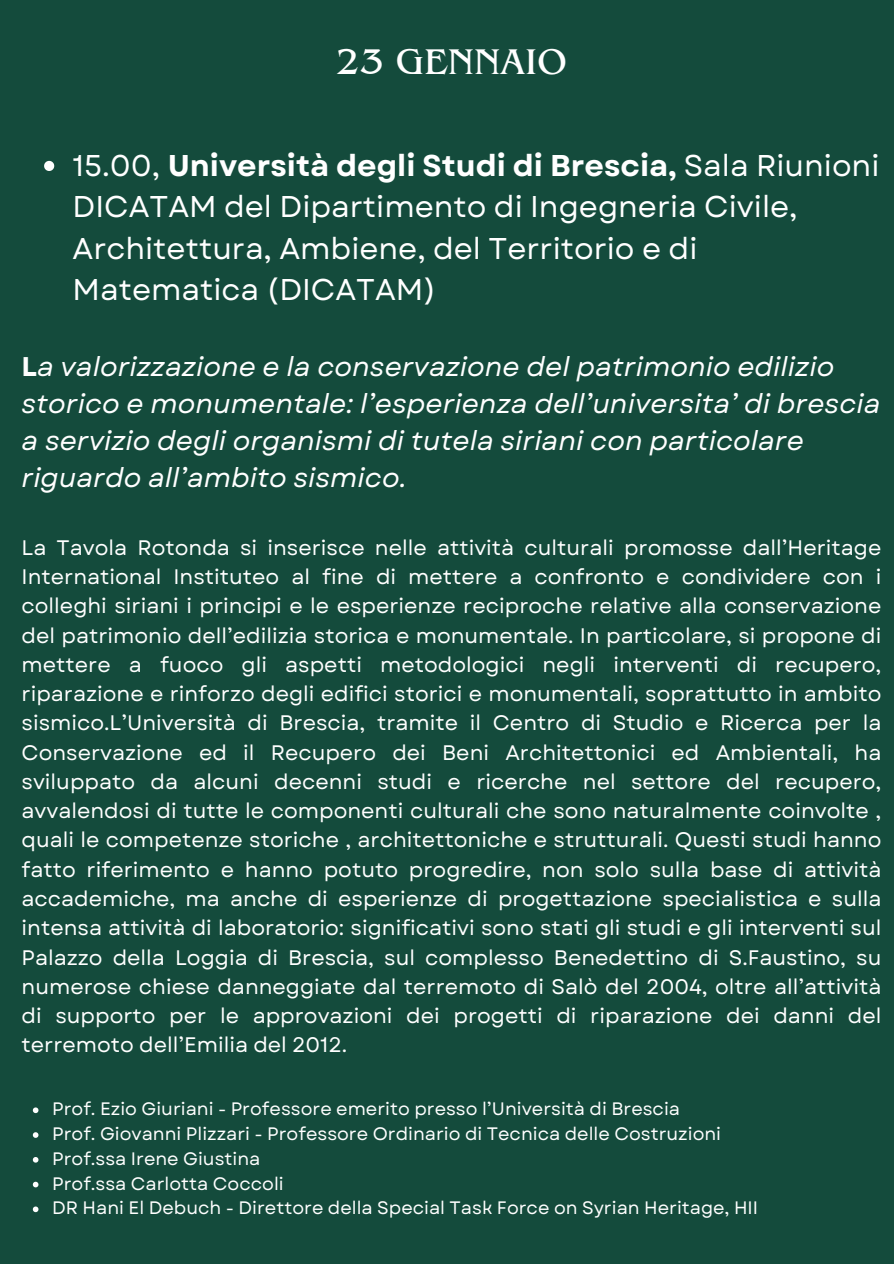
<style>
.page{position:relative;width:894px;height:1264px;background:#fff}
.page>*{position:absolute;margin:0;border:0;box-sizing:border-box;transform-origin:0 0}
.t1{font:37.5px "Benguiat Pro ITC";color:#fff}
.t2{font:30px/41.7px "Garet";color:#fff}
.t3{font:italic 27px/37.2px "Garet";color:#fff}
.t4{font:21px/29.2px "Garet";color:#fff;text-align:justify}
.t5{font:18px "Garet";color:#fff}
.s1{font-weight:700}
.s2{font-weight:700;font-style:normal}
</style>
<div class="page">
<div style="left:0;top:0;width:893px;height:1263px;background:#144b3c"></div>
<svg style="left:44px;top:161px;width:10px;height:10px"></svg>
<svg style="left:33px;top:1107px;width:5px;height:6px"></svg>
<svg style="left:33px;top:1132px;width:5px;height:5px"></svg>
<svg style="left:33px;top:1157px;width:5px;height:5px"></svg>
<svg style="left:33px;top:1181px;width:5px;height:6px"></svg>
<svg style="left:33px;top:1206px;width:5px;height:6px"></svg>
<h1 class="t1" style="left:336px;top:49px;width:232px">23 GENNAIO</h1>
<p class="t2" style="left:73px;top:144px;width:808px">15.00, <span class="s1">Università degli Studi di Brescia,</span> Sala Riunioni DICATAM del Dipartimento di Ingegneria Civile, Architettura, Ambiene, del Territorio e di Matematica (DICATAM)</p>
<h2 class="t3" style="left:22px;top:348px;width:860px"><span class="s2">L</span>a valorizzazione e la conservazione del patrimonio edilizio storico e monumentale: l’esperienza dell’universita’ di brescia a servizio degli organismi di tutela siriani con particolare riguardo all’ambito sismico.</h2>
<h3 class="t4" style="left:22px;top:533px;width:861px">La Tavola Rotonda si inserisce nelle attività culturali promosse dall’Heritage International Instituteo al fine di mettere a confronto e condividere con i colleghi siriani i principi e le esperienze reciproche relative alla conservazione del patrimonio dell’edilizia storica e monumentale. In particolare, si propone di mettere a fuoco gli aspetti metodologici negli interventi di recupero, riparazione e rinforzo degli edifici storici e monumentali, soprattutto in ambito sismico.L’Università di Brescia, tramite il Centro di Studio e Ricerca per la Conservazione ed il Recupero dei Beni Architettonici ed Ambientali, ha sviluppato da alcuni decenni studi e ricerche nel settore del recupero, avvalendosi di tutte le componenti culturali che sono naturalmente coinvolte , quali le competenze storiche , architettoniche e strutturali. Questi studi hanno fatto riferimento e hanno potuto progredire, non solo sulla base di attività accademiche, ma anche di esperienze di progettazione specialistica e sulla intensa attività di laboratorio: significativi sono stati gli studi e gli interventi sul Palazzo della Loggia di Brescia, sul complesso Benedettino di S.Faustino, su numerose chiese danneggiate dal terremoto di Salò del 2004, oltre all’attività di supporto per le approvazioni dei progetti di riparazione dei danni del terremoto dell’Emilia del 2012.</h3>
<p class="t5" style="left:52px;top:1096px;width:629px">Prof. Ezio Giuriani - Professore emerito presso l’Università di Brescia</p>
<p class="t5" style="left:52px;top:1120px;width:670px">Prof. Giovanni Plizzari - Professore Ordinario di Tecnica delle Costruzioni</p>
<p class="t5" style="left:52px;top:1145px;width:210px">Prof.ssa Irene Giustina</p>
<p class="t5" style="left:52px;top:1170px;width:233px">Prof.ssa Carlotta Coccoli</p>
<p class="t5" style="left:52px;top:1195px;width:707px">DR Hani El Debuch - Direttore della Special Task Force on Syrian Heritage, HII</p>
</div>
